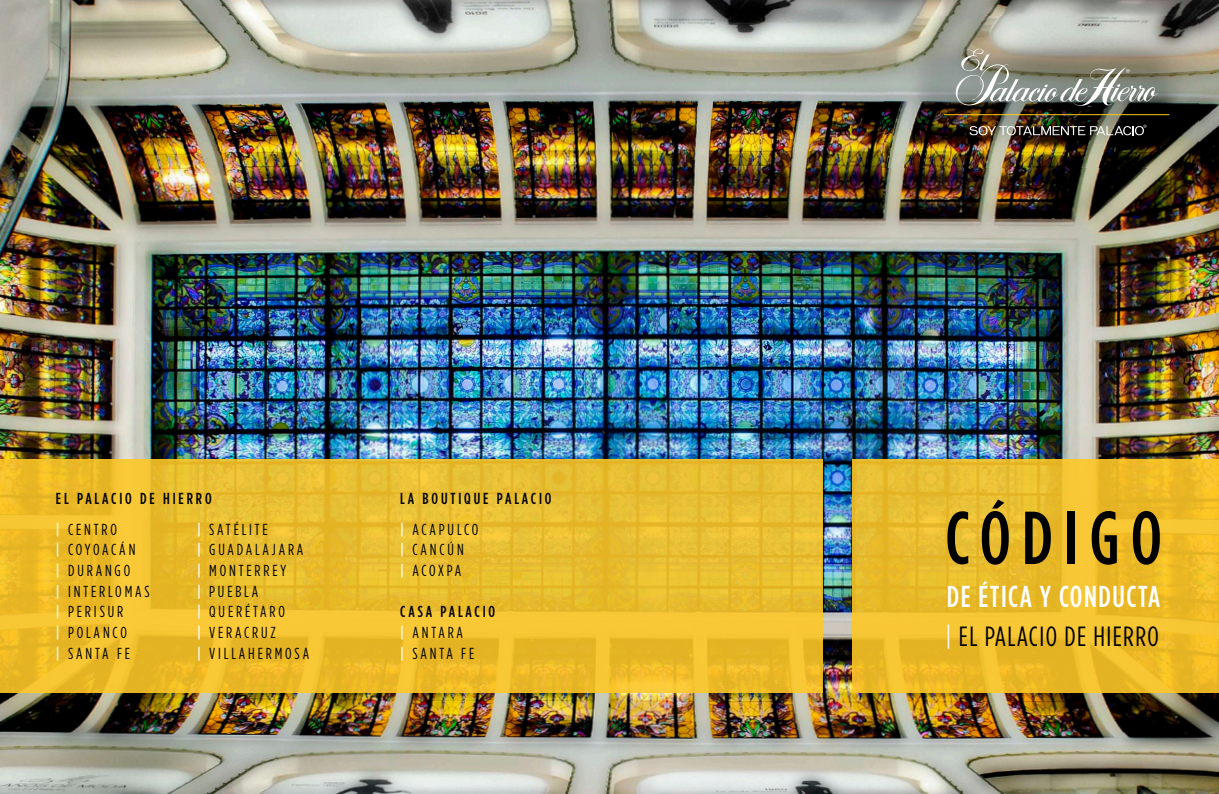
<style>
.page{position:relative;width:1219px;height:794px;background:#fff}
.page>*{position:absolute;margin:0;border:0;box-sizing:border-box;transform-origin:0 0}
.t1{font:500 74.8px "Gotham Condensed";letter-spacing:.15em;color:#000}
.t2{font:500 30.2px "Gotham Condensed";letter-spacing:.05em;color:#fff}
.t3{font:27.8px "Gotham Condensed";letter-spacing:.05em;color:#000}
.t4{font:15.9px/20.7px "Gotham Condensed";letter-spacing:.18em;color:#000}
.t5{font:500 15.9px "Gotham Condensed";letter-spacing:.18em;color:#000}
.s1{font-weight:500;color:#fff}
.s2{font-weight:500}
.s3{color:#fff}
</style>
<div class="page">
<img style="left:0;top:0;width:1219px;height:794px">
<svg style="left:0;top:459px;width:823px;height:234px;background:#ebbd2e"></svg>
<div style="left:852px;top:459px;width:367px;height:234px;background:linear-gradient(to bottom,#ebbe2f,#eebc28)"></div>
<img style="left:884px;top:17px;width:314px;height:150px">
<svg style="left:956px;top:49px;width:202px;height:57px;background:#909185"></svg>
<hr style="left:944px;top:114px;width:225px;height:1px;background:#fec916">
<svg style="left:969px;top:125px;width:178px;height:10px;background:#67635b"></svg>
<p class="t5" style="left:56px;top:489px;width:157px">EL PALACIO DE HIERRO</p>
<p class="t5" style="left:400px;top:489px;width:153px">LA BOUTIQUE PALACIO</p>
<p class="t4" style="left:197px;top:518px;width:114px"><span class="s1">|</span> SATÉLITE<br><span class="s1">|</span> GUADALAJARA <span class="s1">|</span> MONTERREY<br><span class="s1">|</span> PUEBLA<br><span class="s1">|</span> QUERÉTARO<br><span class="s1">|</span> VERACRUZ<br><span class="s1">|</span> VILLAHERMOSA</p>
<p class="t4" style="left:56px;top:518px;width:95px"><span class="s1">|</span> CENTRO<br><span class="s1">|</span> COYOACÁN<br><span class="s1">|</span> DURANGO<br><span class="s1">|</span> INTERLOMAS <span class="s1">|</span> PERISUR<br><span class="s1">|</span> POLANCO<br><span class="s1">|</span> SANTA FE</p>
<p class="t4" style="left:400px;top:518px;width:80px"><span class="s1">|</span> ACAPULCO <span class="s1">|</span> CANCÚN<br><span class="s1">|</span> ACOXPA</p>
<p class="t4" style="left:400px;top:601px;width:96px"><span class="s2">CASA PALACIO </span><span class="s1">|</span> ANTARA<br><span class="s1">|</span> SANTA FE</p>
<h1 class="t1" style="left:945px;top:494px;width:218px">CÓDIGO</h1>
<h2 class="t2" style="left:947px;top:579px;width:215px">DE ÉTICA Y CONDUCTA</h2>
<h3 class="t3" style="left:945px;top:620px;width:215px"><span class="s3">|</span> EL PALACIO DE HIERRO</h3>
</div>
